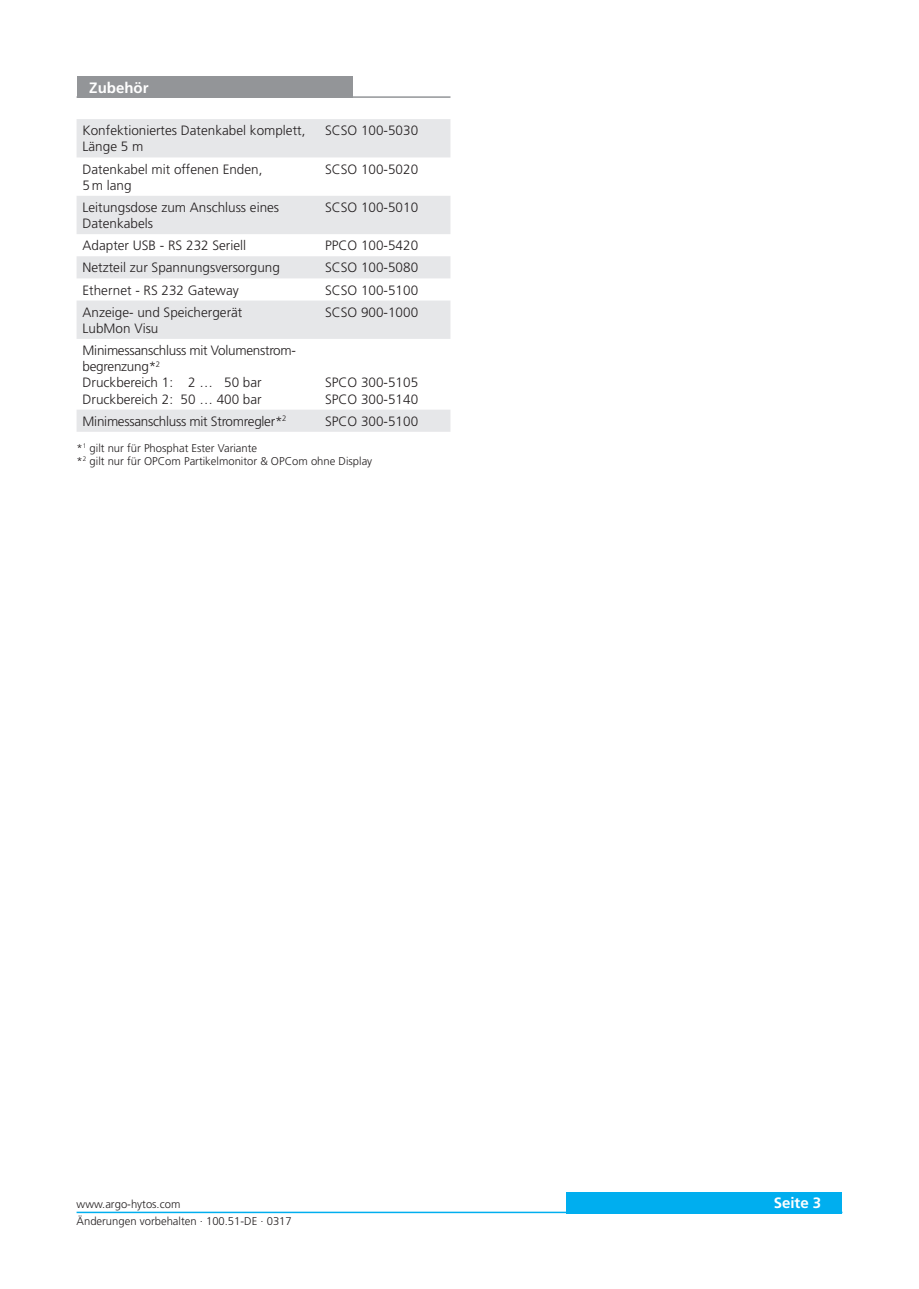
<style>
.page{position:relative;width:919px;height:1289px;background:#fff}
.page>*{position:absolute;margin:0;border:0;box-sizing:border-box;transform-origin:0 0}
.t1{font:700 15px "Frutiger LT";color:#fff}
.t2{font:300 13.5px/16.2px "Frutiger LT";color:#231f20}
.t3{font:300 13.5px/16.2px "Frutiger LT";letter-spacing:-.02em;color:#231f20}
.t4{font:300 11.25px/13.5px "Frutiger LT";color:#231f20}
</style>
<div class="page">
<div style="left:566px;top:1191px;width:276px;height:22px;background:#00aeef"></div>
<hr style="left:77px;top:1211px;width:765px;height:2px;background:#00aeef">
<svg style="left:77px;top:119px;width:373px;height:313px;fill:#ebebed"></svg>
<div style="left:77px;top:77px;width:275px;height:21px;background:#939598"></div>
<hr style="left:77px;top:96px;width:373px;height:2px;background:#939598">
<p class="t1" style="left:89px;top:79px;width:61px">Zubehör</p>
<p class="t2" style="left:83px;top:123px;width:224px">Konfektioniertes Datenkabel komplett,<br>Länge 5 m</p>
<p class="t2" style="left:325px;top:123px;width:95px">SCSO 100-5030</p>
<p class="t2" style="left:83px;top:161px;width:181px">Datenkabel mit offenen Enden,<br>5m lang</p>
<p class="t2" style="left:325px;top:161px;width:95px">SCSO 100-5020</p>
<p class="t2" style="left:83px;top:199px;width:198px">Leitungsdose zum Anschluss eines<br>Datenkabels</p>
<p class="t2" style="left:325px;top:199px;width:95px">SCSO 100-5010</p>
<p class="t2" style="left:83px;top:238px;width:165px">Adapter USB - RS 232 Seriell</p>
<p class="t2" style="left:325px;top:238px;width:95px">PPCO 100-5420</p>
<p class="t2" style="left:83px;top:260px;width:199px">Netzteil zur Spannungsversorgung</p>
<p class="t2" style="left:325px;top:260px;width:95px">SCSO 100-5080</p>
<p class="t2" style="left:83px;top:282px;width:158px">Ethernet - RS 232 Gateway</p>
<p class="t2" style="left:325px;top:282px;width:95px">SCSO 100-5100</p>
<p class="t2" style="left:83px;top:304px;width:161px">Anzeige- und Speichergerät<br>LubMon Visu</p>
<p class="t2" style="left:325px;top:304px;width:95px">SCSO 900-1000</p>
<p class="t3" style="left:83px;top:342px;width:215px">Minimessanschluss mit Volumenstrom&shy;begrenzung*<sup>2<br></sup>Druckbereich 1: 2 … 50 bar<br>Druckbereich 2: 50 … 400 bar</p>
<p class="t2" style="left:325px;top:375px;width:95px">SPCO 300-5105<br>SPCO 300-5140</p>
<p class="t3" style="left:83px;top:413px;width:205px">Minimessanschluss mit Stromregler*<sup>2</sup></p>
<p class="t2" style="left:325px;top:413px;width:95px">SPCO 300-5100</p>
<p class="t4" style="left:77px;top:441px;width:297px">*<sup>1</sup> gilt nur für Phosphat Ester Variante<br>*<sup>2</sup> gilt nur für OPCom Partikelmonitor &amp; OPCom ohne Display</p>
<p class="t4" style="left:77px;top:1196px;width:105px">www.argo-hytos.com</p>
<p class="t1" style="left:773px;top:1194px;width:49px">Seite 3</p>
<p class="t4" style="left:77px;top:1214px;width:217px">Änderungen vorbehalten · 100.51-DE · 0317</p>
</div>
